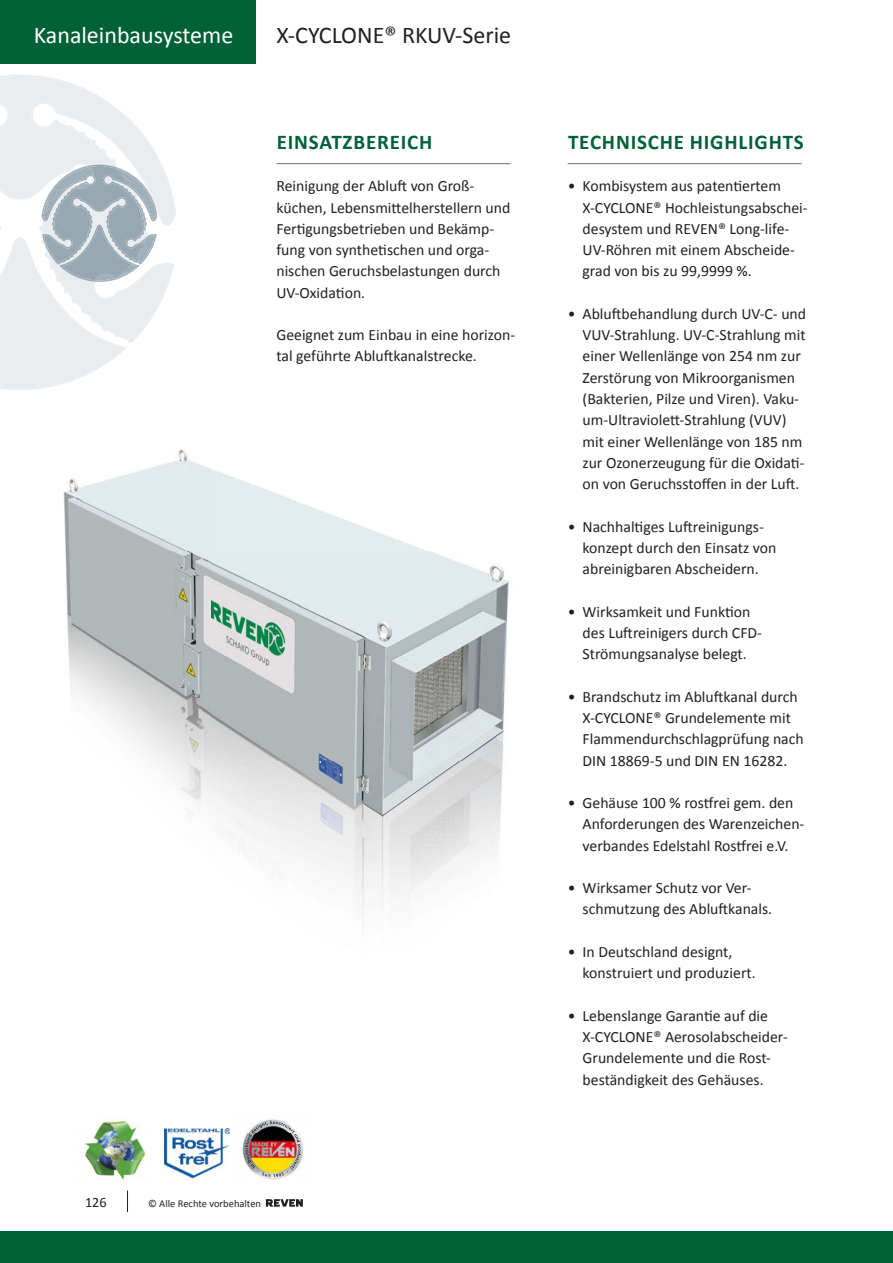
<style>
.page{position:relative;width:893px;height:1263px;background:#fff}
.page>*{position:absolute;margin:0;border:0;box-sizing:border-box;transform-origin:0 0}
.t1{font:24px "Calibri";color:#231f20}
.t2{font:24px "Calibri";color:#fff}
.t3{font:700 21px "Calibri";letter-spacing:.04em;color:#006137}
.t4{font:15.75px/21.3px "Calibri";color:#231f20}
.t5{font:14.25px "Calibri";color:#231f20}
.t6{font:10.5px "Calibri";color:#231f20}
</style>
<div class="page">
<img style="left:63px;top:449px;width:446px;height:467px">
<hr style="left:568px;top:163px;width:233px;height:1px;background:#5b6f7b">
<hr style="left:276px;top:163px;width:234px;height:1px;background:#5b6f7b">
<div style="left:0;top:0;width:255px;height:64px;background:#006137"></div>
<svg style="left:266px;top:1199px;width:37px;height:7px"></svg>
<svg style="left:127px;top:1191px;width:1px;height:20px"></svg>
<div style="left:0;top:1231px;width:893px;height:32px;background:#006137"></div>
<img style="left:242px;top:1119px;width:61px;height:61px">
<img style="left:245px;top:1121px;width:56px;height:56px">
<img style="left:164px;top:1129px;width:65px;height:50px">
<img style="left:84px;top:1119px;width:62px;height:61px">
<svg style="left:0;top:74px;width:176px;height:316px;fill:#eaedf0"></svg>
<svg style="left:41px;top:165px;width:116px;height:117px;background:#b9c4cb"></svg>
<h1 class="t2" style="left:34px;top:20px;width:201px">Kanaleinbausysteme</h1>
<h1 class="t1" style="left:276px;top:20px;width:236px">X-CYCLONE® RKUV-Serie</h1>
<h2 class="t3" style="left:277px;top:132px;width:157px">EINSATZBEREICH</h2>
<p class="t4" style="left:276px;top:175px;width:235px">Reinigung der Abluft von Groß&shy;küchen, Lebensmittelherstellern und<br>Fertigungsbetrieben und Bekämp&shy;fung von synthetischen und orga&shy;nischen Geruchsbelastungen durch<br>UV-Oxidation.</p>
<p class="t4" style="left:276px;top:324px;width:240px">Geeignet zum Einbau in eine horizon&shy;tal geführte Abluftkanalstrecke.</p>
<p class="t5" style="left:85px;top:1193px;width:23px">126</p>
<p class="t6" style="left:148px;top:1197px;width:114px">© Alle Rechte vorbehalten</p>
<h2 class="t3" style="left:568px;top:132px;width:237px">TECHNISCHE HIGHLIGHTS</h2>
<p class="t4" style="left:583px;top:175px;width:227px;text-indent:-15px">• Kombisystem aus patentiertem<br>X-CYCLONE® Hochleistungsabschei&shy;desystem und REVEN® Long-life-<br>UV-Röhren mit einem Abscheide&shy;grad von bis zu 99,9999 %.</p>
<p class="t4" style="left:583px;top:302px;width:225px;text-indent:-15px">• Abluftbehandlung durch UV-C- und VUV-Strahlung. UV-C-Strahlung mit einer Wellenlänge von 254 nm zur Zerstörung von Mikroorganismen (Bakterien, Pilze und Viren). Vaku&shy;um-Ultraviolett-Strahlung (VUV) mit einer Wellenlänge von 185 nm zur Ozonerzeugung für die Oxidati&shy;on von Geruchsstoffen in der Luft.</p>
<p class="t4" style="left:583px;top:515px;width:195px;text-indent:-15px">• Nachhaltiges Luftreinigungs&shy;konzept durch den Einsatz von abreinigbaren Abscheidern.</p>
<p class="t4" style="left:583px;top:600px;width:181px;text-indent:-15px">• Wirksamkeit und Funktion des Luftreinigers durch CFD-<br>Strömungsanalyse belegt.</p>
<p class="t4" style="left:583px;top:685px;width:223px;text-indent:-15px">• Brandschutz im Abluftkanal durch<br>X-CYCLONE® Grundelemente mit<br>Flammendurchschlagprüfung nach<br>DIN 18869-5 und DIN EN 16282.</p>
<p class="t4" style="left:583px;top:791px;width:223px;text-indent:-15px">• Gehäuse 100 % rostfrei gem. den<br>Anforderungen des Warenzeichen&shy;verbandes Edelstahl Rostfrei e.V.</p>
<p class="t4" style="left:583px;top:876px;width:191px;text-indent:-15px">• Wirksamer Schutz vor Ver&shy;schmutzung des Abluftkanals.</p>
<p class="t4" style="left:583px;top:940px;width:175px;text-indent:-15px">• In Deutschland designt, konstruiert und produziert.</p>
<p class="t4" style="left:583px;top:1004px;width:207px;text-indent:-15px">• Lebenslange Garantie auf die<br>X-CYCLONE® Aerosolabscheider-<br>Grundelemente und die Rost&shy;beständigkeit des Gehäuses.</p>
</div>
